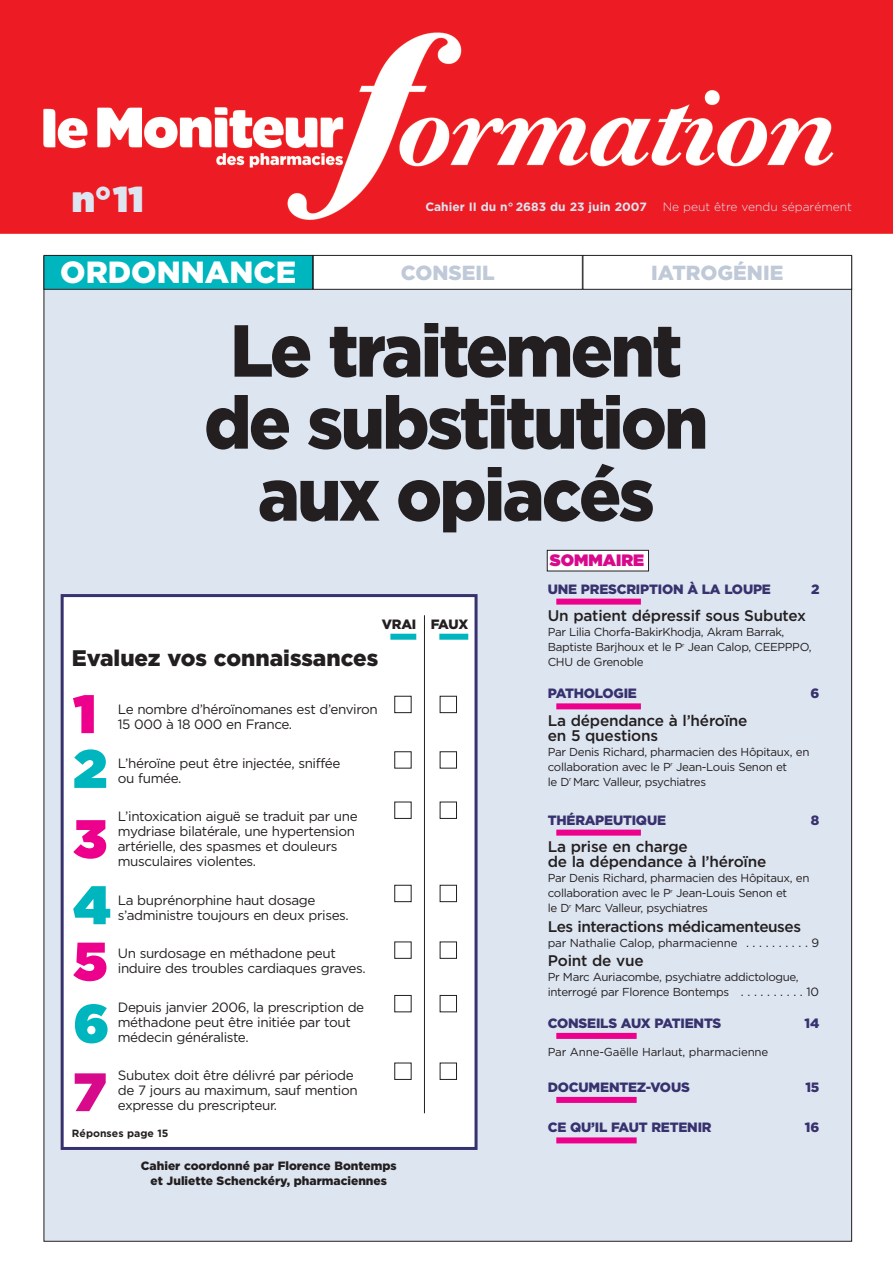
<style>
.page{position:relative;width:893px;height:1263px;background:#fff}
.page>*{position:absolute;margin:0;border:0;box-sizing:border-box;transform-origin:0 0}
.t1{font:900 73.5px/72px "Gotham";letter-spacing:-.035em;color:#231f20;text-align:center;scale:.95 1}
.t2{font:900 54px "Gotham";color:#ec008c}
.t3{font:900 54px "Gotham";color:#00b6be}
.t4{font:900 54px "Gotham";color:#d80a8c}
.t5{font:900 36px "Gotham";color:#dde5f0}
.t6{font:900 30.6px "Gotham";color:#fff}
.t7{font:900 22.5px "Gotham";color:#231f20}
.t8{font:900 20.4px "Gotham";color:#bfc9d7}
.t9{font:900 16.5px "Gotham";color:#d80a8c}
.t10{font:500 15.3px/15px "Gotham";letter-spacing:-.015em;color:#231f20}
.t11{font:13.5px/15px "Gotham";letter-spacing:-.03em;color:#231f20}
.t12{font:900 13.5px "Gotham";letter-spacing:-.015em;color:#37316e}
.t13{font:900 13.5px "Gotham";letter-spacing:-.025em;color:#231f20}
.t14{font:900 12px/15px "Gotham";color:#231f20;text-align:center}
.t15{font:700 12px "Gotham";color:#dde5f0}
.t16{font:300 12px "Gotham";color:#dde5f0}
.t17{font:11.55px/15px "Gotham";letter-spacing:-.03em;color:#231f20}
.t18{font:700 10.5px "Gotham";color:#231f20}
.s1{font-size:12px}
</style>
<div class="page">
<div style="left:44px;top:256px;width:807px;height:985px;background:#dde5f0"></div>
<img style="left:0;top:0;width:892px;height:234px">
<div style="left:583px;top:255px;width:268px;height:34px;background:#fff"></div>
<div style="left:582px;top:255px;width:269px;height:35px;border:1px solid #231f20"></div>
<div style="left:313px;top:255px;width:269px;height:34px;background:#fff"></div>
<div style="left:313px;top:255px;width:269px;height:35px;border:1px solid #231f20"></div>
<div style="left:44px;top:255px;width:268px;height:34px;background:#00b6be"></div>
<div style="left:44px;top:255px;width:269px;height:35px;border:1px solid #231f20"></div>
<div style="left:556px;top:599px;width:85px;height:6px;background:#ec008c"></div>
<div style="left:556px;top:703px;width:85px;height:6px;background:#ec008c"></div>
<div style="left:556px;top:830px;width:85px;height:6px;background:#ec008c"></div>
<div style="left:556px;top:1033px;width:80px;height:6px;background:#ec008c"></div>
<div style="left:556px;top:1097px;width:80px;height:6px;background:#ec008c"></div>
<div style="left:556px;top:1137px;width:80px;height:6px;background:#ec008c"></div>
<div style="left:547px;top:550px;width:101px;height:21px;background:#fff"></div>
<div style="left:547px;top:550px;width:101px;height:21px;border:1px solid #231f20"></div>
<div style="left:62px;top:596px;width:414px;height:552px;background:#fff"></div>
<div style="left:61px;top:594px;width:416px;height:556px;border:3px solid #37316e"></div>
<div style="left:439px;top:634px;width:29px;height:6px;background:#00b6be"></div>
<div style="left:390px;top:634px;width:26px;height:6px;background:#00b6be"></div>
<hr style="left:424px;top:615px;width:1px;height:498px;background:#231f20">
<div style="left:394px;top:696px;width:17px;height:17px;border:1px solid #231f20"></div>
<div style="left:440px;top:696px;width:17px;height:17px;border:1px solid #231f20"></div>
<div style="left:394px;top:751px;width:17px;height:17px;border:1px solid #231f20"></div>
<div style="left:440px;top:751px;width:17px;height:17px;border:1px solid #231f20"></div>
<div style="left:394px;top:802px;width:17px;height:17px;border:1px solid #231f20"></div>
<div style="left:440px;top:802px;width:17px;height:17px;border:1px solid #231f20"></div>
<div style="left:394px;top:885px;width:17px;height:17px;border:1px solid #231f20"></div>
<div style="left:440px;top:885px;width:17px;height:17px;border:1px solid #231f20"></div>
<div style="left:394px;top:942px;width:17px;height:17px;border:1px solid #231f20"></div>
<div style="left:440px;top:942px;width:17px;height:17px;border:1px solid #231f20"></div>
<div style="left:394px;top:995px;width:17px;height:17px;border:1px solid #231f20"></div>
<div style="left:440px;top:995px;width:17px;height:17px;border:1px solid #231f20"></div>
<div style="left:394px;top:1063px;width:17px;height:17px;border:1px solid #231f20"></div>
<div style="left:440px;top:1063px;width:17px;height:17px;border:1px solid #231f20"></div>
<h3 class="t5" style="left:72px;top:186px;width:73px">n°11</h3>
<p class="t15" style="left:425px;top:202px;width:223px">Cahier II du n° 2683 du 23 juin 2007</p>
<p class="t16" style="left:662px;top:202px;width:191px">Ne peut être vendu séparément</p>
<h3 class="t6" style="left:60px;top:261px;width:237px">ORDONNANCE</h3>
<h3 class="t8" style="left:401px;top:265px;width:95px">CONSEIL</h3>
<h3 class="t8" style="left:651px;top:265px;width:133px">IATROGÉNIE</h3>
<h1 class="t1" style="left:204px;top:320px;width:532px">Le traitement de substitution aux opiacés</h1>
<p class="t13" style="left:382px;top:619px;width:36px">VRAI</p>
<h3 class="t7" style="left:72px;top:649px;width:308px">Evaluez vos connaissances</h3>
<h2 class="t2" style="left:73px;top:694px;width:24px">1</h2>
<h2 class="t3" style="left:73px;top:749px;width:35px">2</h2>
<h2 class="t2" style="left:73px;top:819px;width:35px">3</h2>
<h2 class="t3" style="left:73px;top:885px;width:39px">4</h2>
<h2 class="t2" style="left:73px;top:941px;width:36px">5</h2>
<h2 class="t3" style="left:73px;top:1003px;width:37px">6</h2>
<h2 class="t4" style="left:73px;top:1072px;width:34px">7</h2>
<p class="t11" style="left:118px;top:703px;width:261px">Le nombre d’héroïnomanes est d’environ<br>15 000 à 18 000 en France.</p>
<p class="t11" style="left:118px;top:757px;width:224px">L’héroïne peut être injectée, sniffée ou fumée.</p>
<p class="t11" style="left:118px;top:810px;width:241px">L’intoxication aiguë se traduit par une mydriase bilatérale, une hypertension artérielle, des spasmes et douleurs musculaires violentes.</p>
<p class="t11" style="left:118px;top:894px;width:232px">La buprénorphine haut dosage s’administre toujours en deux prises.</p>
<p class="t11" style="left:118px;top:947px;width:249px">Un surdosage en méthadone peut induire des troubles cardiaques graves.</p>
<p class="t11" style="left:118px;top:1001px;width:248px">Depuis janvier 2006, la prescription de méthadone peut être initiée par tout médecin généraliste.</p>
<p class="t11" style="left:118px;top:1069px;width:241px">Subutex doit être délivré par période de 7 jours au maximum, sauf mention expresse du prescripteur.</p>
<p class="t18" style="left:72px;top:1130px;width:98px">Réponses page 15</p>
<p class="t14" style="left:141px;top:1159px;width:257px">Cahier coordonné par Florence Bontemps et Juliette Schenckéry, pharmaciennes</p>
<p class="t13" style="left:431px;top:619px;width:39px">FAUX</p>
<p class="t9" style="left:550px;top:554px;width:96px">SOMMAIRE</p>
<p class="t12" style="left:547px;top:584px;width:225px">UNE PRESCRIPTION À LA LOUPE</p>
<p class="t12" style="left:811px;top:584px;width:10px">2</p>
<p class="t10" style="left:547px;top:609px;width:260px">Un patient dépressif sous Subutex</p>
<p class="t17" style="left:547px;top:625px;width:265px">Par Lilia Chorfa-BakirKhodja, Akram Barrak,<br>Baptiste Barjhoux et le P<sup>r</sup> Jean Calop, CEEPPPO,<br>CHU de Grenoble</p>
<p class="t12" style="left:547px;top:688px;width:91px">PATHOLOGIE</p>
<p class="t12" style="left:810px;top:688px;width:10px">6</p>
<p class="t10" style="left:547px;top:714px;width:201px">La dépendance à l’héroïne en 5 questions</p>
<p class="t17" style="left:547px;top:745px;width:263px">Par Denis Richard, pharmacien des Hôpitaux, en collaboration avec le P<sup>r</sup> Jean-Louis Senon et<br>le D<sup>r</sup> Marc Valleur, psychiatres</p>
<p class="t12" style="left:547px;top:815px;width:120px">THÉRAPEUTIQUE</p>
<p class="t12" style="left:810px;top:815px;width:10px">8</p>
<p class="t10" style="left:547px;top:840px;width:220px">La prise en charge<br>de la dépendance à l’héroïne</p>
<p class="t17" style="left:547px;top:872px;width:263px">Par Denis Richard, pharmacien des Hôpitaux, en collaboration avec le P<sup>r</sup> Jean-Louis Senon et<br>le D<sup>r</sup> Marc Valleur, psychiatres</p>
<p class="t10" style="left:547px;top:920px;width:255px">Les interactions médicamenteuses</p>
<p class="t17" style="left:547px;top:936px;width:273px">par Nathalie Calop, pharmacienne <span class="s1">. . . . . . . . . . 9</span></p>
<p class="t10" style="left:547px;top:954px;width:97px">Point de vue</p>
<p class="t17" style="left:547px;top:970px;width:273px">Pr Marc Auriacombe, psychiatre addictologue, interrogé par Florence Bontemps <span class="s1">. . . . . . . . . . 10</span></p>
<p class="t12" style="left:547px;top:1018px;width:175px">CONSEILS AUX PATIENTS</p>
<p class="t12" style="left:804px;top:1018px;width:16px">14</p>
<p class="t17" style="left:547px;top:1045px;width:222px">Par Anne-Gaëlle Harlaut, pharmacienne</p>
<p class="t12" style="left:547px;top:1082px;width:143px">DOCUMENTEZ-VOUS</p>
<p class="t12" style="left:805px;top:1082px;width:16px">15</p>
<p class="t12" style="left:547px;top:1122px;width:165px">CE QU’IL FAUT RETENIR</p>
<p class="t12" style="left:804px;top:1122px;width:16px">16</p>
</div>
